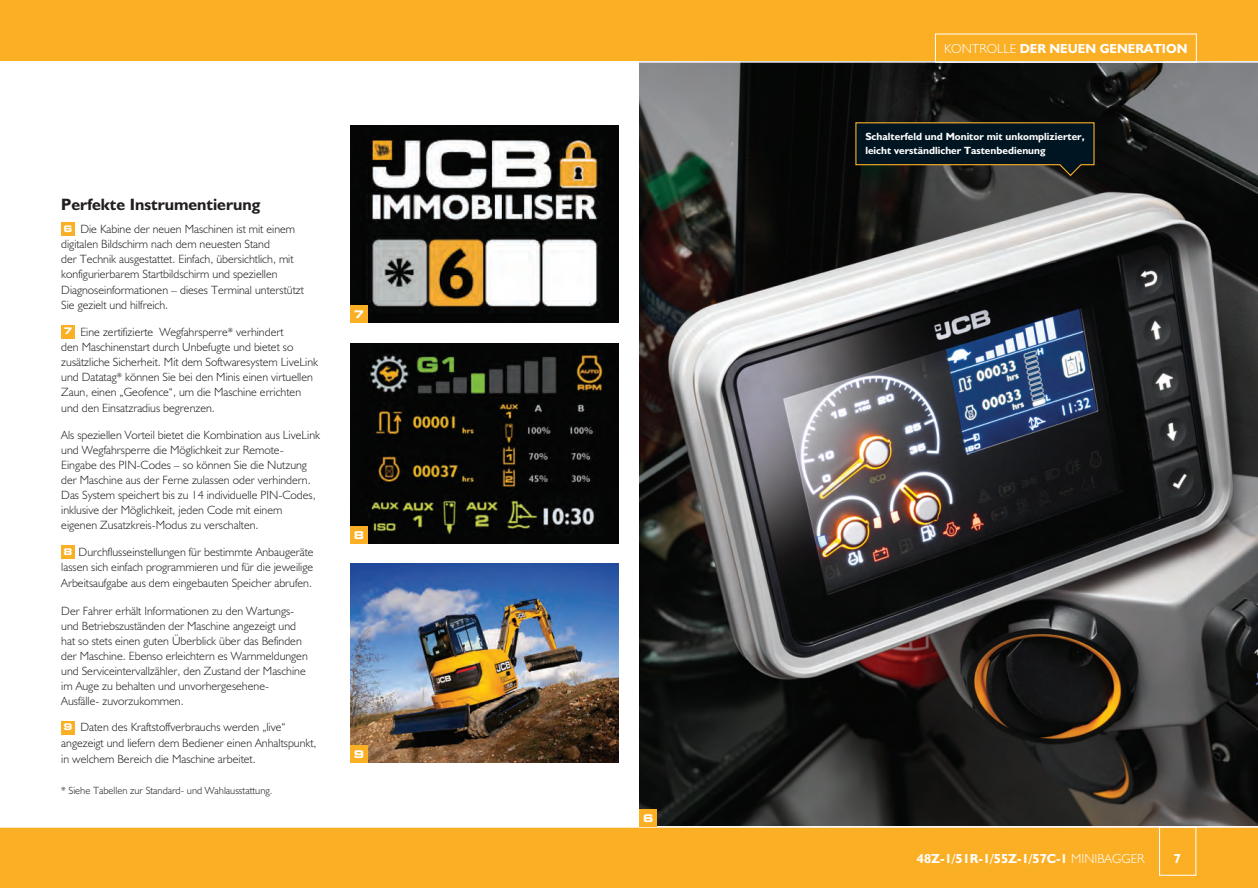
<style>
.page{position:relative;width:1258px;height:888px;background:#fff}
.page>*{position:absolute;margin:0;border:0;box-sizing:border-box;transform-origin:0 0}
.t1{font:16.5px "JCB Bold";color:#231f20}
.t2{font:13.2px "JCB Bold";color:#fff}
.t3{font:12px/15px "JCB Light";color:#231f20}
.t4{font:10.5px/13.5px "JCB Bold";color:#fff}
.t5{font:10.5px "JCB Light";color:#231f20}
.t6{font:700 expanded 10.5px "Square 721 BT";color:#fff}
.s1{font-family:"Square 721 BT";font-weight:700;font-stretch:expanded;font-size:9.15px;color:#fff}
.s2{font-family:"JCB Light"}
</style>
<div class="page">
<img style="left:640px;top:63px;width:618px;height:763px">
<div style="left:0;top:827px;width:1258px;height:61px;background:#fbaf25"></div>
<hr style="left:0;top:826px;width:1258px;height:2px;background:#fff">
<div style="left:0;top:0;width:1258px;height:61px;background:#fbaf25"></div>
<div style="left:61px;top:222px;width:13px;height:14px;background:#fbaf25"></div>
<div style="left:61px;top:325px;width:13px;height:13px;background:#fbaf25"></div>
<div style="left:61px;top:546px;width:13px;height:13px;background:#fbaf25"></div>
<div style="left:61px;top:721px;width:13px;height:13px;background:#fbaf25"></div>
<img style="left:350px;top:344px;width:268px;height:199px">
<img style="left:350px;top:563px;width:268px;height:200px">
<div style="left:350px;top:746px;width:17px;height:17px;background:#fbaf25"></div>
<img style="left:351px;top:125px;width:267px;height:198px">
<div style="left:935px;top:34px;width:262px;height:29px;border:1px solid #fff"></div>
<div style="left:350px;top:526px;width:17px;height:17px;background:#fbaf25"></div>
<div style="left:350px;top:306px;width:17px;height:17px;background:#fbaf25"></div>
<div style="left:640px;top:809px;width:17px;height:17px;background:#fbaf25"></div>
<div style="left:1159px;top:827px;width:37px;height:49px;border:1px solid #fff"></div>
<svg style="left:855px;top:122px;width:240px;height:55px;background:#142023"></svg>
<h1 class="t1" style="left:61px;top:194px;width:201px">Perfekte Instrumentierung</h1>
<p class="t3" style="left:61px;top:221px;width:244px"><span class="s1">6</span> Die Kabine der neuen Maschinen ist mit einem digitalen Bildschirm nach dem neuesten Stand<br>der Technik ausgestattet. Einfach, übersichtlich, mit konfigurierbarem Startbildschirm und speziellen Diagnoseinformationen – dieses Terminal unterstützt Sie gezielt und hilfreich.</p>
<p class="t3" style="left:61px;top:324px;width:258px"><span class="s1">7</span> Eine zertifizierte Wegfahrsperre* verhindert<br>den Maschinenstart durch Unbefugte und bietet so zusätzliche Sicherheit. Mit dem Softwaresystem LiveLink und Datatag* können Sie bei den Minis einen virtuellen Zaun, einen „Geofence“, um die Maschine errichten und den Einsatzradius begrenzen.</p>
<p class="t3" style="left:61px;top:427px;width:260px">Als speziellen Vorteil bietet die Kombination aus LiveLink und Wegfahrsperre die Möglichkeit zur Remote-Eingabe des PIN-Codes – so können Sie die Nutzung der Maschine aus der Ferne zulassen oder verhindern.<br>Das System speichert bis zu 14 individuelle PIN-Codes, inklusive der Möglichkeit, jeden Code mit einem eigenen Zusatzkreis-Modus zu verschalten.</p>
<p class="t3" style="left:61px;top:544px;width:254px;line-height:15.6px;text-align:justify"><span class="s1">8</span> Durchflusseinstellungen für bestimmte Anbaugeräte lassen sich einfach programmieren und für die jeweilige Arbeitsaufgabe aus dem eingebauten Speicher abrufen.</p>
<p class="t3" style="left:61px;top:603px;width:248px">Der Fahrer erhält Informationen zu den Wartungs&shy;und Betriebszuständen der Maschine angezeigt und hat so stets einen guten Überblick über das Befinden der Maschine. Ebenso erleichtern es Warnmeldungen und Serviceintervallzähler, den Zustand der Maschine im Auge zu behalten und unvorhergesehene-Ausfälle- zuvorzukommen.</p>
<p class="t3" style="left:61px;top:719px;width:257px;line-height:15.6px"><span class="s1">9</span> Daten des Kraftstoffverbrauchs werden „live“ angezeigt und liefern dem Bediener einen Anhaltspunkt, in welchem Bereich die Maschine arbeitet.</p>
<p class="t5" style="left:61px;top:784px;width:213px">* Siehe Tabellen zur Standard- und Wahlausstattung.</p>
<p class="t6" style="left:354px;top:308px;width:12px">7</p>
<p class="t6" style="left:354px;top:529px;width:12px">8</p>
<p class="t6" style="left:354px;top:748px;width:12px">9</p>
<p class="t2" style="left:944px;top:40px;width:245px"><span class="s2">KONTROLLE</span> DER NEUEN GENERATION</p>
<p class="t4" style="left:865px;top:129px;width:221px">Schalterfeld und Monitor mit unkomplizierter, leicht verständlicher Tastenbedienung</p>
<p class="t6" style="left:643px;top:811px;width:12px">6</p>
<p class="t2" style="left:917px;top:851px;width:229px">48Z-1/51R-1/55Z-1/57C-1 <span class="s2">MINIBAGGER</span></p>
<p class="t2" style="left:1174px;top:851px;width:9px">7</p>
</div>
